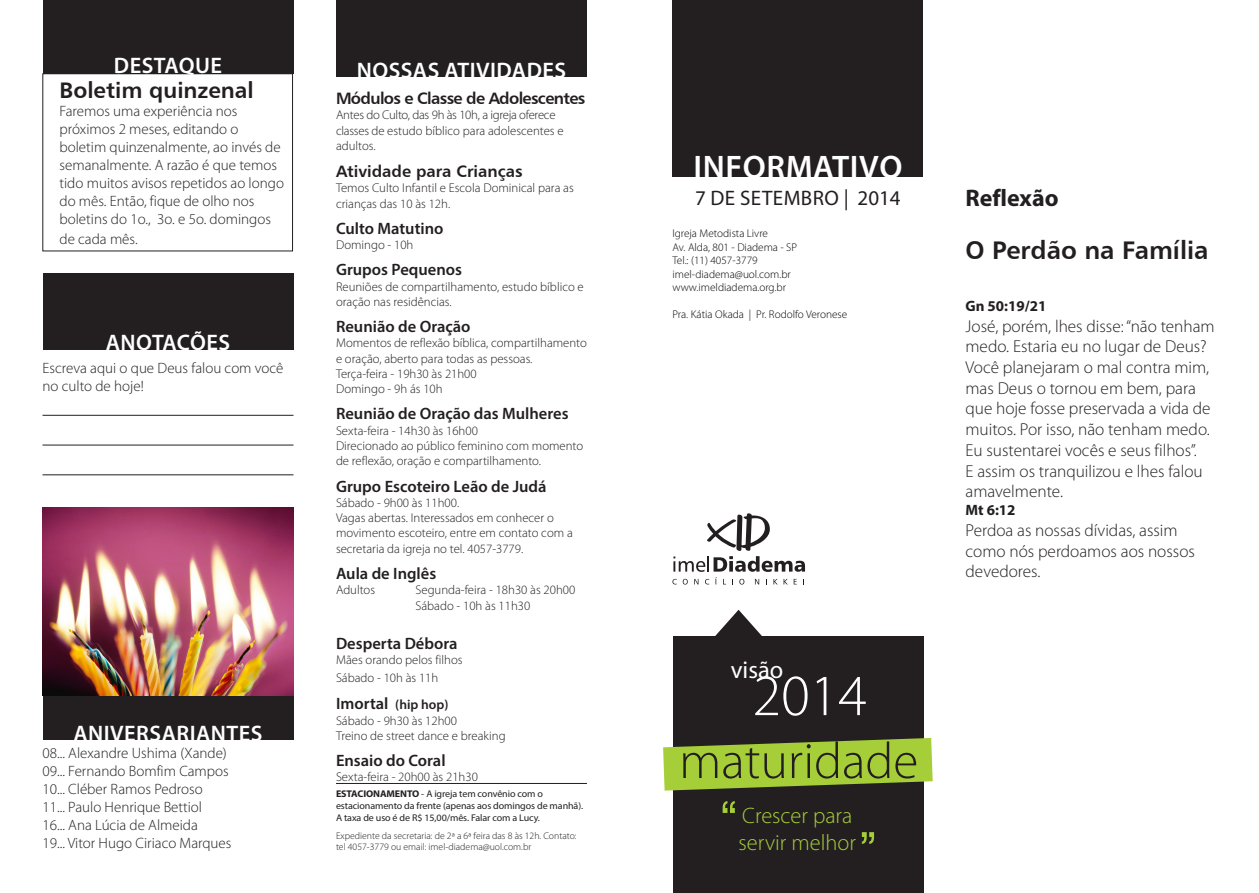
<style>
.page{position:relative;width:1259px;height:893px;background:#fff}
.page>*{position:absolute;margin:0;border:0;box-sizing:border-box;transform-origin:0 0}
.t1{font:300 58.65px "Myriad Pro";color:#fff}
.t2{font:52.8px "Shruti";color:#a6ce39}
.t3{font:300 51.45px "Myriad Pro";color:#231f20}
.t4{font:600 32.7px "Myriad Pro";letter-spacing:.02em;color:#fff}
.título{font:25.5px "Humanist 777 BT Bold B";color:#231f20}
.t5{font:24.45px "Myriad Pro";color:#fff}
.texto{font:700 24px "Myriad Pro";color:#231f20}
.t6{font:600 22.5px "Myriad Pro";letter-spacing:.02em;color:#fff}
.subtítulo{font:22.5px "Humanist 777 BT Bold B";color:#231f20}
.t7{font:300 22.35px/26.8px "Myriad Pro";color:#a6ce39}
.t8{font:21px "Myriad Pro";letter-spacing:.02em;color:#231f20}
.texto-2{font:300 17.25px/20.7px "Myriad Pro";color:#231f20}
.sub_atividades{font:600 16.5px "Myriad Pro";color:#231f20}
.subtítulo-2{font:16.5px "Humanist 777 BT Bold B";letter-spacing:-.04em;color:#231f20}
.texto-3{font:600 16.5px "Myriad Pro";color:#231f20}
.texto-4{font:16.5px "Humanist 777 BT Bold B";color:#231f20}
.texto-5{font:300 15px/18px "Myriad Pro";color:#231f20}
.texto-6{font:700 15px "Myriad Pro";color:#231f20}
.texto-7{font:600 13.5px "Myriad Pro";color:#231f20}
.texto-8{font:300 12.75px/15.3px "Myriad Pro";color:#231f20}
.sub_atividades-2{font:300 12.75px "Myriad Pro";color:#231f20}
.t9{font:300 11.25px "Myriad Pro";color:#040504}
.texto-9{font:9.75px/11.7px "Myriad Pro";letter-spacing:-.01em;color:#231f20}
.texto_10_light{font:300 9.75px/11.7px "Myriad Pro";color:#231f20}
.s1{font-size:16.5px}
.s2{font-weight:700}
</style>
<div class="page">
<hr style="left:336px;top:783px;width:251px;height:1px;background:#231f20">
<div style="left:336px;top:0;width:251px;height:77px;background:#231f20"></div>
<div style="left:672px;top:0;width:251px;height:176px;background:#231f20"></div>
<svg style="left:672px;top:513px;width:133px;height:72px"></svg>
<div style="left:673px;top:637px;width:251px;height:256px;background:#231f20"></div>
<svg style="left:702px;top:610px;width:72px;height:27px"></svg>
<svg style="left:663px;top:738px;width:269px;height:53px"></svg>
<div style="left:43px;top:688px;width:250px;height:52px;background:#231f20"></div>
<img style="left:43px;top:507px;width:250px;height:188px">
<hr style="left:43px;top:415px;width:250px;height:1px;background:#231f20">
<hr style="left:43px;top:445px;width:250px;height:1px;background:#231f20">
<hr style="left:43px;top:475px;width:250px;height:1px;background:#231f20">
<div style="left:43px;top:273px;width:250px;height:77px;background:#231f20"></div>
<div style="left:42px;top:73px;width:251px;height:178px;border:1px solid #231f20"></div>
<div style="left:43px;top:0;width:250px;height:73px;background:#231f20"></div>
<p class="t6" style="left:114px;top:51px;width:110px">DESTAQUE</p>
<p class="subtítulo" style="left:60px;top:76px;width:196px">Boletim quinzenal</p>
<p class="texto-5" style="left:60px;top:103px;width:226px">Faremos uma experiência nos próximos 2 meses, editando o boletim quinzenalmente, ao invés de semanalmente. A razão é que temos tido muitos avisos repetidos ao longo do mês. Então, fique de olho nos boletins do 1o., 3o. e 5o. domingos</p>
<p class="texto-5" style="left:60px;top:230px;width:80px">de cada mês.</p>
<p class="t6" style="left:106px;top:328px;width:126px">ANOTAÇÕES</p>
<p class="texto-5" style="left:43px;top:359px;width:242px">Escreva aqui o que Deus falou com você no culto de hoje!</p>
<p class="t6" style="left:73px;top:719px;width:190px">ANIVERSARIANTES</p>
<p class="texto-5" style="left:43px;top:745px;width:186px">08... Alexandre Ushima (Xande)</p>
<p class="texto-5" style="left:43px;top:763px;width:188px">09... Fernando Bomfim Campos</p>
<p class="texto-5" style="left:43px;top:781px;width:162px">10... Cléber Ramos Pedroso</p>
<p class="texto-5" style="left:43px;top:799px;width:161px">11... Paulo Henrique Bettiol</p>
<p class="texto-5" style="left:43px;top:817px;width:157px">16... Ana Lúcia de Almeida</p>
<p class="texto-5" style="left:43px;top:835px;width:190px">19... Vitor Hugo Ciriaco Marques</p>
<p class="t6" style="left:357px;top:56px;width:211px">NOSSAS ATIVIDADES</p>
<p class="subtítulo-2" style="left:336px;top:88px;width:251px">Módulos e Classe de Adolescentes</p>
<p class="texto-8" style="left:336px;top:108px;width:229px">Antes do Culto, das 9h às 10h, a igreja oferece classes de estudo bíblico para adolescentes e adultos.</p>
<p class="texto-4" style="left:336px;top:161px;width:188px">Atividade para Crianças</p>
<p class="texto-8" style="left:336px;top:181px;width:239px">Temos Culto Infantil e Escola Dominical para as crianças das 10 às 12h.</p>
<p class="sub_atividades" style="left:336px;top:218px;width:109px">Culto Matutino</p>
<p class="sub_atividades-2" style="left:336px;top:238px;width:79px">Domingo - 10h</p>
<p class="sub_atividades" style="left:336px;top:259px;width:127px">Grupos Pequenos</p>
<p class="texto-8" style="left:336px;top:279px;width:249px">Reuniões de compartilhamento, estudo bíblico e oração nas residências.</p>
<p class="sub_atividades" style="left:336px;top:316px;width:136px">Reunião de Oração</p>
<p class="texto-8" style="left:336px;top:336px;width:252px">Momentos de reflexão bíblica, compartilhamento e oração, aberto para todas as pessoas.</p>
<p class="texto-8" style="left:336px;top:366px;width:142px">Terça-feira - 19h30 às 21h00</p>
<p class="texto-8" style="left:336px;top:382px;width:108px">Domingo - 9h ás 10h</p>
<p class="sub_atividades" style="left:336px;top:403px;width:234px">Reunião de Oração das Mulheres</p>
<p class="texto-8" style="left:336px;top:423px;width:143px">Sexta-feira - 14h30 às 16h00</p>
<p class="texto-8" style="left:336px;top:438px;width:249px">Direcionado ao público feminino com momento de reflexão, oração e compartilhamento.</p>
<p class="sub_atividades" style="left:336px;top:475px;width:212px">Grupo Escoteiro Leão de Judá</p>
<p class="texto-8" style="left:336px;top:495px;width:125px">Sábado - 9h00 às 11h00.</p>
<p class="texto-8" style="left:336px;top:510px;width:238px">Vagas abertas. Interessados em conhecer o movimento escoteiro, entre em contato com a secretaria da igreja no tel. 4057-3779.</p>
<p class="sub_atividades" style="left:336px;top:563px;width:102px">Aula de Inglês</p>
<p class="texto-8" style="left:336px;top:582px;width:41px">Adultos</p>
<p class="texto-8" style="left:415px;top:582px;width:161px">Segunda-feira - 18h30 às 20h00<br>Sábado - 10h às 11h30</p>
<p class="texto-3" style="left:336px;top:633px;width:123px">Desperta Débora</p>
<p class="texto-8" style="left:336px;top:651px;width:128px;line-height:18px">Mães orando pelos filhos<br>Sábado - 10h às 11h</p>
<p class="texto-7" style="left:336px;top:696px;width:114px"><span class="s1">Imortal</span> (hip hop)</p>
<p class="texto-8" style="left:336px;top:713px;width:122px">Sábado - 9h30 às 12h00</p>
<p class="texto-8" style="left:336px;top:728px;width:171px">Treino de street dance e breaking</p>
<p class="texto-3" style="left:336px;top:749px;width:111px">Ensaio do Coral</p>
<p class="texto-8" style="left:336px;top:769px;width:143px">Sexta-feira - 20h00 às 21h30</p>
<p class="texto-9" style="left:336px;top:788px;width:249px"><span class="s2">ESTACIONAMENTO</span> - A igreja tem convênio com o estacionamento da frente (apenas aos domingos de manhã).<br>A taxa de uso é de R$ 15,00/mês. Falar com a Lucy.</p>
<p class="texto_10_light" style="left:336px;top:830px;width:242px">Expediente da secretaria: de 2ª a 6ª feira das 8 às 12h. Contato: tel 4057-3779 ou email: imel-diadema@uol.com.br</p>
<p class="t4" style="left:693px;top:146px;width:210px">INFORMATIVO</p>
<p class="t8" style="left:695px;top:185px;width:207px">7 DE SETEMBRO | 2014</p>
<p class="t9" style="left:672px;top:227px;width:97px">Igreja Metodista Livre</p>
<p class="t9" style="left:672px;top:241px;width:126px">Av. Alda, 801 - Diadema - SP</p>
<p class="t9" style="left:672px;top:254px;width:87px">Tel.: (11) 4057-3779</p>
<p class="t9" style="left:672px;top:268px;width:120px">imel-diadema@uol.com.br</p>
<p class="t9" style="left:672px;top:281px;width:115px">www.imeldiadema.org.br</p>
<p class="t9" style="left:672px;top:308px;width:176px">Pra. Kátia Okada | Pr. Rodolfo Veronese</p>
<p class="t5" style="left:731px;top:654px;width:54px">visão</p>
<p class="t1" style="left:752px;top:663px;width:116px">2014</p>
<p class="t3" style="left:679px;top:733px;width:241px">maturidade</p>
<p class="t7" style="left:738px;top:803px;width:119px">Crescer para servir melhor</p>
<p class="t2" style="left:720px;top:787px;width:18px">“</p>
<p class="t2" style="left:860px;top:818px;width:18px">”</p>
<p class="texto" style="left:965px;top:182px;width:95px">Reflexão</p>
<p class="título" style="left:965px;top:234px;width:245px">O Perdão na Família</p>
<p class="texto-6" style="left:965px;top:296px;width:82px">Gn 50:19/21</p>
<p class="texto-2" style="left:965px;top:316px;width:251px">José, porém, lhes disse: “não tenham medo. Estaria eu no lugar de Deus?<br>Você planejaram o mal contra mim, mas Deus o tornou em bem, para que hoje fosse preservada a vida de muitos. Por isso, não tenham medo.<br>Eu sustentarei vocês e seus filhos”.<br>E assim os tranquilizou e lhes falou amavelmente.</p>
<p class="texto-6" style="left:965px;top:500px;width:52px">Mt 6:12</p>
<p class="texto-2" style="left:965px;top:520px;width:231px">Perdoa as nossas dívidas, assim como nós perdoamos aos nossos devedores.</p>
</div>
